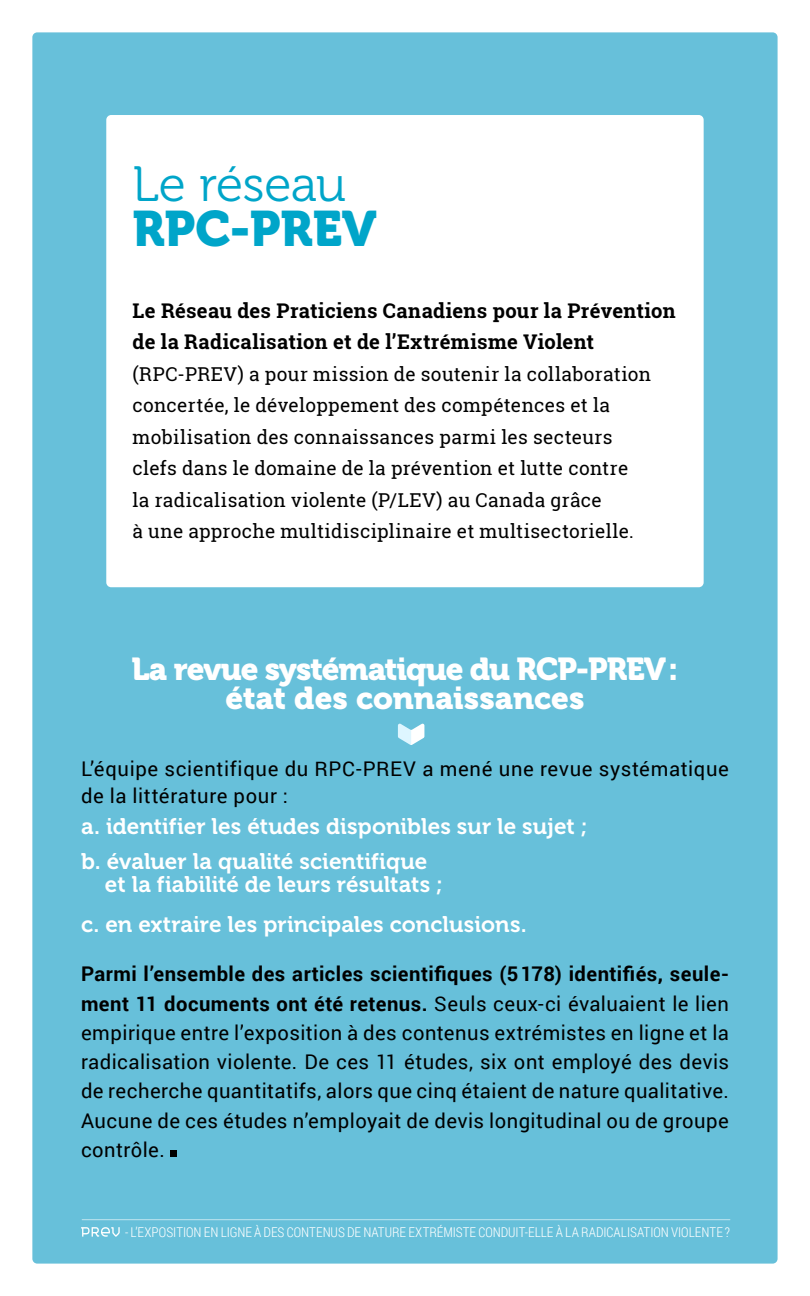
<style>
.page{position:relative;width:810px;height:1296px;background:#fff}
.page>*{position:absolute;margin:0;border:0;box-sizing:border-box;transform-origin:0 0}
.p_courant_1{font:49.5px/45px "Museo 300";letter-spacing:-.01em;color:#00a5c9}
.h3_question_test03{font:31.5px/29.2px "Museo 900";letter-spacing:-.025em;color:#fff;text-align:center}
.p_courant_1_liste_n2{font:22.5px/22.5px "Museo 700";letter-spacing:.005em;color:#fff}
.p_courant_1-2{font:20.25px/29.2px "Roboto";letter-spacing:.025em;color:#000}
.p_courant_1-3{font:700 20.25px/31.5px "Roboto Slab";letter-spacing:.015em;color:#000}
.p_courant_1-4{font:19.12px/31.5px "Roboto Slab";letter-spacing:.02em;color:#000}
.h3_question_test03-2{font:300 13.5px "Roboto Condensed";color:#fff}
.s1{font-family:"Museo 900"}
.s2{font-weight:700}
</style>
<div class="page">
<div style="left:32px;top:32px;width:746px;height:1232px;background:#67c0da;border-radius:5px"></div>
<div style="left:106px;top:115px;width:598px;height:472px;background:#fff;border-radius:5px"></div>
<div style="left:170px;top:1150px;width:7px;height:7px;background:#000"></div>
<svg style="left:398px;top:723px;width:26px;height:22px"></svg>
<svg style="left:81px;top:1227px;width:39px;height:10px"></svg>
<hr style="left:82px;top:1219px;width:648px;height:1px;background:#fff">
<p class="p_courant_1" style="left:133px;top:162px;width:246px">Le réseau<br><span class="s1">RPC-PREV</span></p>
<p class="p_courant_1-3" style="left:133px;top:295px;width:545px">Le Réseau des Praticiens Canadiens pour la Prévention de la Radicalisation et de l’Extrémisme Violent</p>
<p class="p_courant_1-4" style="left:133px;top:358px;width:520px">(RPC-PREV) a pour mission de soutenir la collaboration concertée, le développement des compétences et la mobilisation des connaissances parmi les secteurs clefs dans le domaine de la prévention et lutte contre<br>la radicalisation violente (P/LEV) au Canada grâce<br>à une approche multidisciplinaire et multisectorielle.</p>
<p class="h3_question_test03" style="left:132px;top:654px;width:548px">La revue systématique du RCP-PREV: état des connaissances</p>
<p class="p_courant_1-2" style="left:81px;top:755px;width:650px;line-height:27px">L’équipe scientifique du RPC-PREV a mené une revue systématique de la littérature pour :</p>
<p class="p_courant_1_liste_n2" style="left:81px;top:815px;width:508px">a. identifier les études disponibles sur le sujet ;</p>
<p class="p_courant_1_liste_n2" style="left:105px;top:851px;width:340px;text-indent:-24px">b. évaluer la qualité scientifique et la fiabilité de leurs résultats ;</p>
<p class="p_courant_1_liste_n2" style="left:81px;top:913px;width:447px">c. en extraire les principales conclusions.</p>
<p class="p_courant_1-2" style="left:81px;top:959px;width:650px;text-align:justify"><span class="s2">Parmi l’ensemble des articles scientifiques (5 178) identifiés, seule&shy;ment 11 documents ont été retenus.</span> Seuls ceux-ci évaluaient le lien empirique entre l’exposition à des contenus extrémistes en ligne et la radicalisation violente. De ces 11 études, six ont employé des devis de recherche quantitatifs, alors que cinq étaient de nature qualitative.<br>Aucune de ces études n’employait de devis longitudinal ou de groupe contrôle.</p>
<p class="h3_question_test03-2" style="left:125px;top:1223px;width:606px">- L’EXPOSITION EN LIGNE À DES CONTENUS DE NATURE EXTRÉMISTE CONDUIT-ELLE À LA RADICALISATION VIOLENTE ?</p>
</div>
